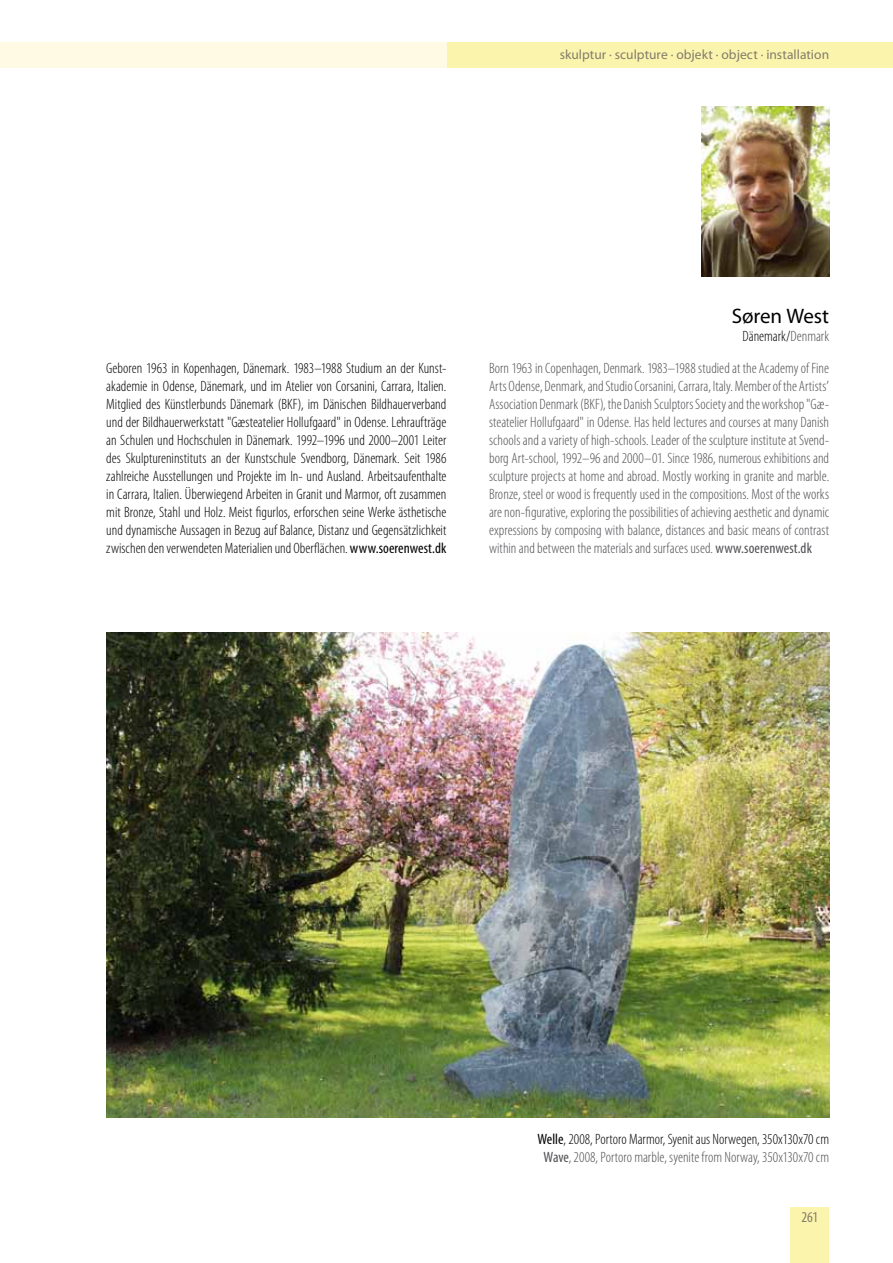
<style>
.page{position:relative;width:893px;height:1263px;background:#fff}
.page>*{position:absolute;margin:0;border:0;box-sizing:border-box;transform-origin:0 0}
.t1{font:21px "Myriad Pro";letter-spacing:-.005em;color:#000}
.t2{font:300 condensed 15px/18px "Myriad Pro";color:#000;text-align:center}
.t3{font:300 condensed 15px/18px "Myriad Pro";color:#504f53;text-align:justify}
.t4{font:condensed 15px "Myriad Pro";color:#847c6a}
.t5{font:13.5px "Myriad Pro";color:#847c6a}
.s1{color:#504f53}
.s2{font-weight:400}
.s3{font-weight:400;color:#504f53}
</style>
<div class="page">
<div style="left:791px;top:1208px;width:38px;height:55px;background:#fbf4ad"></div>
<div style="left:446px;top:43px;width:447px;height:25px;background:#fbf4ad"></div>
<div style="left:0;top:43px;width:446px;height:25px;background:#fefae3"></div>
<img style="left:702px;top:106px;width:127px;height:170px">
<img style="left:106px;top:633px;width:723px;height:485px">
<p class="t5" style="left:560px;top:46px;width:271px">skulptur · sculpture · objekt · object · installation</p>
<h1 class="t1" style="left:732px;top:303px;width:99px">Søren West</h1>
<p class="t2" style="left:743px;top:327px;width:88px">Dänemark/<span class="s1">Denmark</span></p>
<p class="t2" style="left:106px;top:359px;width:342px;text-align:justify">Geboren 1963 in Kopenhagen, Dänemark. 1983–1988 Studium an der Kunst&shy;akademie in Odense, Dänemark, und im Atelier von Corsanini, Carrara, Italien.<br>Mitglied des Künstlerbunds Dänemark (BKF), im Dänischen Bildhauerverband und der Bildhauerwerkstatt "Gæsteatelier Hollufgaard" in Odense. Lehraufträge an Schulen und Hochschulen in Dänemark. 1992–1996 und 2000–2001 Leiter des Skulptureninstituts an der Kunstschule Svendborg, Dänemark. Seit 1986 zahlreiche Ausstellungen und Projekte im In- und Ausland. Arbeitsaufenthalte in Carrara, Italien. Überwiegend Arbeiten in Granit und Marmor, oft zusammen mit Bronze, Stahl und Holz. Meist figurlos, erforschen seine Werke ästhetische und dynamische Aussagen in Bezug auf Balance, Distanz und Gegensätzlichkeit zwischen den verwendeten Materialien und Oberflächen. <span class="s2">www.soerenwest.dk</span></p>
<p class="t3" style="left:489px;top:359px;width:342px">Born 1963 in Copenhagen, Denmark. 1983–1988 studied at the Academy of Fine Arts Odense, Denmark, and Studio Corsanini, Carrara, Italy. Member of the Artists’ Association Denmark (BKF), the Danish Sculptors Society and the workshop "Gæ&shy;steatelier Hollufgaard" in Odense. Has held lectures and courses at many Danish schools and a variety of high-schools. Leader of the sculpture institute at Svend&shy;borg Art-school, 1992–96 and 2000–01. Since 1986, numerous exhibitions and sculpture projects at home and abroad. Mostly working in granite and marble.<br>Bronze, steel or wood is frequently used in the compositions. Most of the works are non-figurative, exploring the possibilities of achieving aesthetic and dynamic expressions by composing with balance, distances and basic means of contrast within and between the materials and surfaces used. <span class="s2">www.soerenwest.dk</span></p>
<p class="t2" style="left:537px;top:1130px;width:293px"><span class="s2">Welle</span>, 2008, Portoro Marmor, Syenit aus Norwegen, 350x130x70 cm<br><span class="s3">Wave</span><span class="s1">, 2008, Portoro marble, syenite from Norway, 350x130x70 cm</span></p>
<p class="t4" style="left:802px;top:1208px;width:18px">261</p>
</div>
